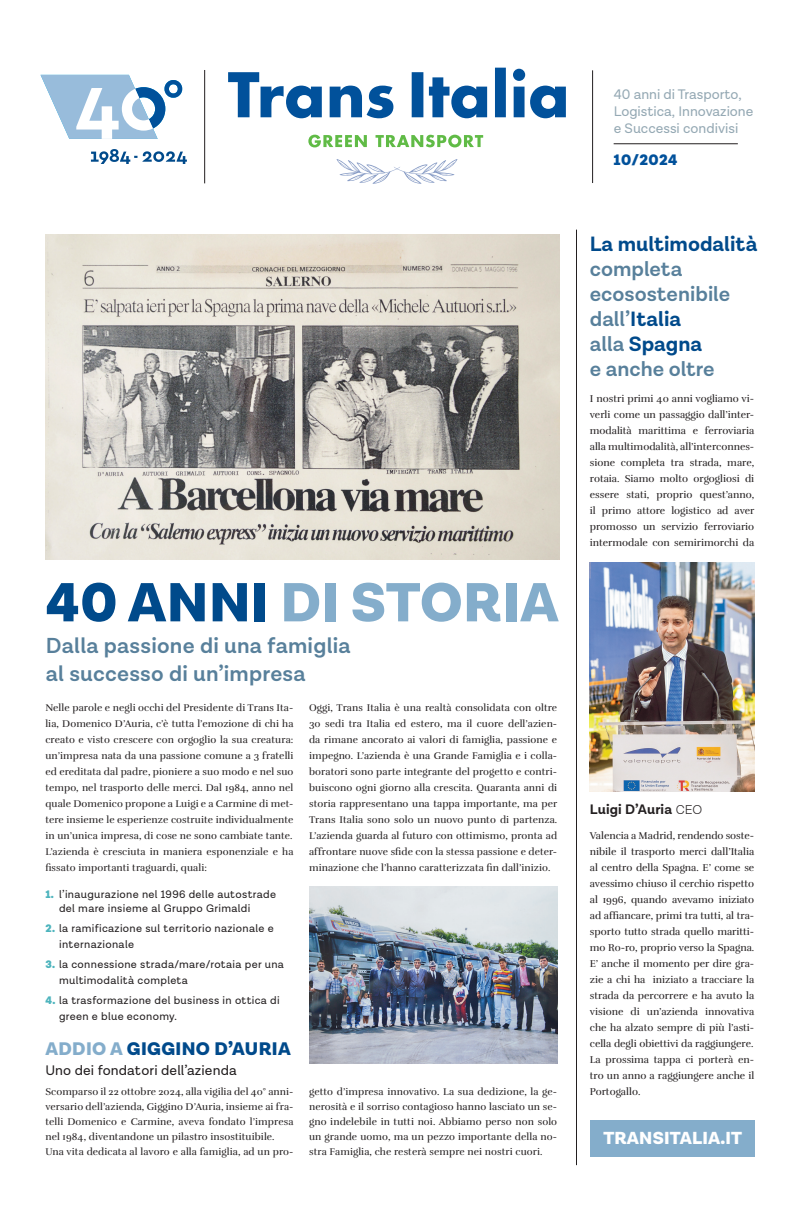
<style>
.page{position:relative;width:794px;height:1219px;background:#fff}
.page>*{position:absolute;margin:0;border:0;box-sizing:border-box;transform-origin:0 0}
.t1{font:900 55.7px "Lota Grotesque Alt 1";letter-spacing:.01em;color:#84adcb}
.t2{font:600 22px/28px "Lota Grotesque Alt 1";letter-spacing:.01em;color:#58809b}
.t3{font:600 21px/25px "Lota Grotesque Alt 1";color:#58809b}
.t4{font:700 21px "Lota Grotesque Alt 1";color:#004a8b}
.t5{font:900 18.5px "Lota Grotesque Alt 1";letter-spacing:.02em;color:#004a8b}
.t6{font:900 17.7px "Lota Grotesque Alt 1";letter-spacing:.01em;color:#fff}
.t7{font:900 15.4px "Lota Grotesque Alt 1";letter-spacing:.02em;color:#01519b}
.t8{font:14px/17px "Lota Grotesque Alt 1";color:#95a9b4}
.t9{font:14px "Lota Grotesque Alt 1";letter-spacing:.01em;color:#231f20}
.t10{font:700 13.9px "Lota Grotesque Alt 1";letter-spacing:.01em;color:#231f20}
.t11{font:11.1px/15.8px "Lota Grotesque Alt 1";letter-spacing:.03em;color:#231f20}
.t12{font:10.2px/16px "Rufina";color:#231f20;text-align:justify}
.t13{font:10px/16px "Rufina";letter-spacing:.01em;color:#231f20;text-align:justify}
.s1{color:#004a8b}
.s2{font-weight:900;color:#4db4bd}
.s3{color:#84adcb}
.s4{font-weight:700;color:#004a8b}
.s5{font-weight:300;font-size:13.1px}
</style>
<div class="page">
<hr style="left:613px;top:144px;width:125px;height:1px;background:#231f20">
<hr style="left:204px;top:70px;width:1px;height:113px;background:#231f20">
<hr style="left:592px;top:70px;width:1px;height:113px;background:#231f20">
<hr style="left:576px;top:230px;width:1px;height:935px;background:#231f20">
<img style="left:590px;top:563px;width:164px;height:229px">
<img style="left:309px;top:886px;width:248px;height:178px">
<img style="left:46px;top:234px;width:513px;height:325px">
<svg style="left:41px;top:75px;width:141px;height:64px"></svg>
<svg style="left:91px;top:149px;width:96px;height:15px"></svg>
<svg style="left:336px;top:159px;width:121px;height:25px"></svg>
<svg style="left:228px;top:68px;width:338px;height:50px"></svg>
<svg style="left:308px;top:135px;width:175px;height:12px"></svg>
<div style="left:590px;top:1120px;width:164px;height:37px;background:#84adcb"></div>
<h1 class="t1" style="left:46px;top:569px;width:514px"><span class="s1">40 ANNI</span> DI STORIA</h1>
<h2 class="t2" style="left:46px;top:632px;width:306px">Dalla passione di una famiglia al successo di un’impresa</h2>
<p class="t13" style="left:45px;top:699px;width:250px">Nelle parole e negli occhi del Presidente di Trans Ita&shy;lia, Domenico D’Auria, c’è tutta l’emozione di chi ha creato e visto crescere con orgoglio la sua creatura: un’impresa nata da una passione comune a 3 fratelli ed ereditata dal padre, pioniere a suo modo e nel suo tempo, nel trasporto delle merci. Dal 1984, anno nel quale Domenico propone a Luigi e a Carmine di met&shy;tere insieme le esperienze costruite individualmente in un’unica impresa, di cose ne sono cambiate tante.<br>L’azienda è cresciuta in maniera esponenziale e ha fissato importanti traguardi, quali:</p>
<p class="t11" style="left:59px;top:887px;width:218px;line-height:14.8px;text-indent:-14px"><span class="s2">1.</span> l’inaugurazione nel 1996 delle autostrade del mare insieme al Gruppo Grimaldi</p>
<p class="t11" style="left:59px;top:921px;width:216px;text-indent:-14px"><span class="s2">2.</span> la ramificazione sul territorio nazionale e internazionale</p>
<p class="t11" style="left:59px;top:957px;width:226px;text-indent:-14px"><span class="s2">3.</span> la connessione strada/mare/rotaia per una multimodalità completa</p>
<p class="t11" style="left:59px;top:993px;width:222px;text-indent:-14px"><span class="s2">4.</span> la trasformazione del business in ottica di green e blue economy.</p>
<h3 class="t5" style="left:45px;top:1038px;width:247px"><span class="s3">ADDIO A</span> GIGGINO D’AURIA</h3>
<h3 class="t9" style="left:45px;top:1063px;width:193px">Uno dei fondatori dell’azienda</h3>
<p class="t13" style="left:45px;top:1084px;width:250px;line-height:15px;text-align:left">Scomparso il 22 ottobre 2024, alla vigilia del 40° anni&shy;versario dell’azienda, Giggino D’Auria, insieme ai fra&shy;telli Domenico e Carmine, aveva fondato l’impresa nel 1984, diventandone un pilastro insostituibile.<br>Una vita dedicata al lavoro e alla famiglia, ad un pro-</p>
<p class="t13" style="left:309px;top:699px;width:250px">Oggi, Trans Italia è una realtà consolidata con oltre 30 sedi tra Italia ed estero, ma il cuore dell’azien&shy;da rimane ancorato ai valori di famiglia, passione e impegno. L’azienda è una Grande Famiglia e i colla&shy;boratori sono parte integrante del progetto e contri&shy;buiscono ogni giorno alla crescita. Quaranta anni di storia rappresentano una tappa importante, ma per Trans Italia sono solo un nuovo punto di partenza.<br>L’azienda guarda al futuro con ottimismo, pronta ad affrontare nuove sfide con la stessa passione e deter&shy;minazione che l’hanno caratterizzata fin dall’inizio.</p>
<p class="t13" style="left:309px;top:1084px;width:250px;line-height:15px">getto d’impresa innovativo. La sua dedizione, la ge&shy;nerosità e il sorriso contagioso hanno lasciato un se&shy;gno indelebile in tutti noi. Abbiamo perso non solo un grande uomo, ma un pezzo importante della no&shy;stra Famiglia, che resterà sempre nei nostri cuori.</p>
<h3 class="t8" style="left:614px;top:86px;width:141px">40 anni di Trasporto,<br>Logistica, Innovazione e Successi condivisi</h3>
<h3 class="t7" style="left:613px;top:151px;width:65px">10/2024</h3>
<h3 class="t4" style="left:590px;top:232px;width:169px">La multimodalità</h3>
<h3 class="t3" style="left:590px;top:257px;width:142px">completa ecosostenibile dall’<span class="s4">Italia<br></span>alla <span class="s4">Spagna<br></span>e anche oltre</h3>
<p class="t12" style="left:590px;top:390px;width:166px">I nostri primi 40 anni vogliamo vi&shy;verli come un passaggio dall’inter&shy;modalità marittima e ferroviaria alla multimodalità, all’interconnes&shy;sione completa tra strada, mare, rotaia. Siamo molto orgogliosi di essere stati, proprio quest’anno, il primo attore logistico ad aver promosso un servizio ferroviario intermodale con semirimorchi da</p>
<h3 class="t10" style="left:590px;top:801px;width:114px">Luigi D’Auria <span class="s5">CEO</span></h3>
<p class="t12" style="left:590px;top:827px;width:166px">Valencia a Madrid, rendendo soste&shy;nibile il trasporto merci dall’Italia al centro della Spagna. E’ come se avessimo chiuso il cerchio rispetto al 1996, quando avevamo iniziato ad affiancare, primi tra tutti, al tra&shy;sporto tutto strada quello maritti&shy;mo Ro-ro, proprio verso la Spagna.<br>E’ anche il momento per dire gra&shy;zie a chi ha iniziato a tracciare la strada da percorrere e ha avuto la visione di un’azienda innovativa che ha alzato sempre di più l’asti&shy;cella degli obiettivi da raggiungere.<br>La prossima tappa ci porterà en&shy;tro un anno a raggiungere anche il Portogallo.</p>
<h3 class="t6" style="left:603px;top:1128px;width:140px">TRANSITALIA.IT</h3>
</div>
